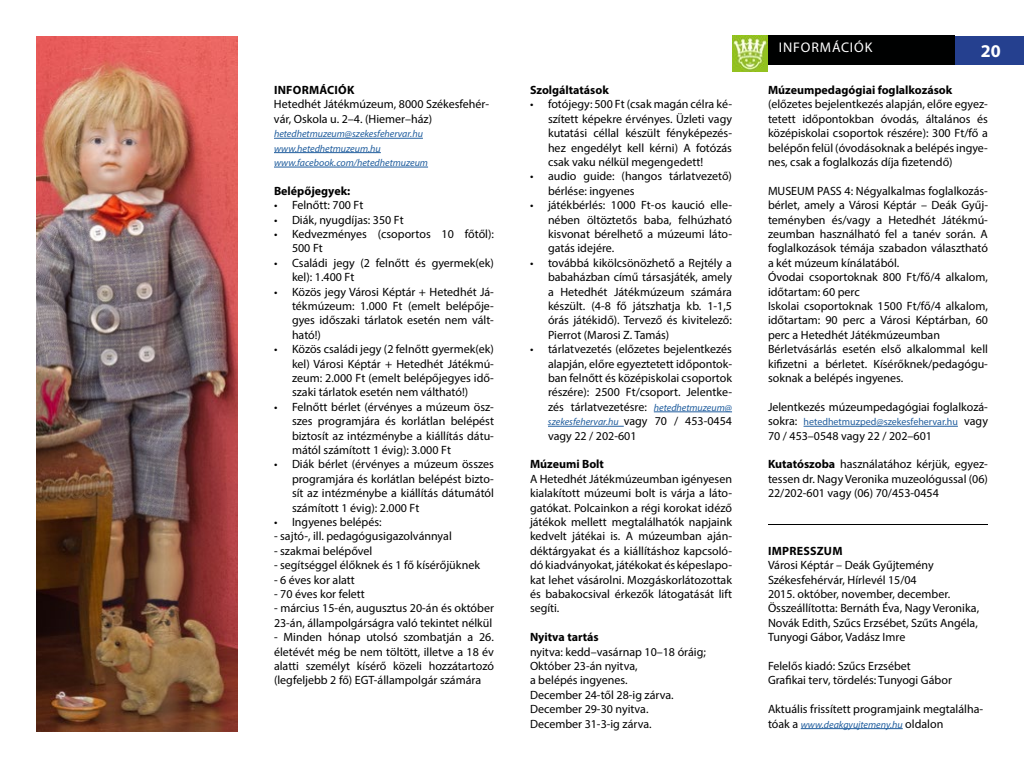
<style>
.page{position:relative;width:1024px;height:768px;background:#fff}
.page>*{position:absolute;margin:0;border:0;box-sizing:border-box;transform-origin:0 0}
.t1{font:700 18px "Myriad Pro";color:#fff}
.t2{font:14px "Myriad Pro";letter-spacing:.065em;color:#fff}
.t3{font:12px/14.4px "Myriad Pro";color:#000;text-align:justify}
.t4{font:700 12px "Myriad Pro";color:#000}
.t5{font:700 12px "Myriad Pro";letter-spacing:.02em;color:#000}
.t6{font:italic 10px/14.4px "Myriad Pro";color:#215e9e}
.t7{font:10px "Myriad Pro";color:#215e9e}
.s1{font-style:italic;font-size:10px;color:#215e9e}
.s2{font-style:normal;font-size:12px;color:#000}
.s3{font-size:12px;color:#000}
.s4{font-weight:700}
</style>
<div class="page">
<div style="left:955px;top:36px;width:69px;height:28px;background:#25408f"></div>
<div style="left:768px;top:36px;width:187px;height:28px;background:#000101"></div>
<img style="left:732px;top:36px;width:36px;height:36px">
<hr style="left:274px;top:138px;width:149px;height:1px;background:#215e9e">
<hr style="left:274px;top:152px;width:107px;height:1px;background:#215e9e">
<hr style="left:274px;top:167px;width:154px;height:1px;background:#215e9e">
<hr style="left:654px;top:412px;width:78px;height:1px;background:#215e9e">
<hr style="left:548px;top:426px;width:76px;height:1px;background:#215e9e">
<hr style="left:804px;top:426px;width:154px;height:1px;background:#215e9e">
<hr style="left:801px;top:728px;width:102px;height:1px;background:#215e9e">
<hr style="left:768px;top:524px;width:220px;height:1px;background:#000">
<img style="left:36px;top:36px;width:202px;height:696px">
<p class="t5" style="left:274px;top:82px;width:82px">INFORMÁCIÓK</p>
<p class="t3" style="left:274px;top:97px;width:217px">Hetedhét Játékmúzeum, 8000 Székesfehér&shy;vár, Oskola u. 2–4. (Hiemer–ház)</p>
<p class="t6" style="left:274px;top:127px;width:156px">hetedhetmuzeum@szekesfehervar.hu www.hetedhetmuzeum.hu www.facebook.com/hetedhetmuzeum</p>
<p class="t4" style="left:274px;top:183px;width:78px">Belépőjegyek:</p>
<p class="t3" style="left:274px;top:198px;width:91px">• Felnőtt: 700 Ft</p>
<p class="t3" style="left:274px;top:212px;width:131px">• Diák, nyugdíjas: 350 Ft</p>
<p class="t3" style="left:292px;top:227px;width:204px;text-indent:-18px">• Kedvezményes (csoportos 10 főtől):<br>500 Ft</p>
<p class="t3" style="left:292px;top:255px;width:203px;text-indent:-18px">• Családi jegy (2 felnőtt és gyermek(ek) kel): 1.400 Ft</p>
<p class="t3" style="left:292px;top:284px;width:203px;text-indent:-18px">• Közös jegy Városi Képtár + Hetedhét Já&shy;tékmúzeum: 1.000 Ft (emelt belépője&shy;gyes időszaki tárlatok esetén nem vált&shy;ható!)</p>
<p class="t3" style="left:292px;top:342px;width:204px;text-indent:-18px">• Közös családi jegy (2 felnőtt gyermek(ek) kel) Városi Képtár + Hetedhét Játékmú&shy;zeum: 2.000 Ft (emelt belépőjegyes idő&shy;szaki tárlatok esetén nem váltható!)</p>
<p class="t3" style="left:292px;top:399px;width:204px;text-indent:-18px">• Felnőtt bérlet (érvényes a múzeum ös - szes programjára és korlátlan belépést biztosít az intézménybe a kiállítás dátu&shy;mától számított 1 évig): 3.000 Ft</p>
<p class="t3" style="left:292px;top:457px;width:203px;text-indent:-18px">• Diák bérlet (érvényes a múzeum összes programjára és korlátlan belépést bizto&shy;sít az intézménybe a kiállítás dátumától számított 1 évig): 2.000 Ft</p>
<p class="t3" style="left:274px;top:515px;width:109px">• Ingyenes belépés:</p>
<p class="t3" style="left:274px;top:529px;width:179px">- sajtó-, ill. pedagógusigazolvánnyal</p>
<p class="t3" style="left:274px;top:543px;width:100px">- szakmai belépővel</p>
<p class="t3" style="left:274px;top:558px;width:208px">- segítséggel élőknek és 1 fő kísérőjüknek</p>
<p class="t3" style="left:274px;top:572px;width:82px">- 6 éves kor alatt</p>
<p class="t3" style="left:274px;top:587px;width:92px">- 70 éves kor felett</p>
<p class="t3" style="left:274px;top:601px;width:222px">- március 15-én, augusztus 20-án és október<br>23-án, állampolgárságra való tekintet nélkül</p>
<p class="t3" style="left:274px;top:630px;width:222px">- Minden hónap utolsó szombatján a 26. életévét még be nem töltött, illetve a 18 év alatti személyt kísérő közeli hozzátartozó (legfeljebb 2 fő) EGT-állampolgár számára</p>
<p class="t4" style="left:530px;top:82px;width:80px">Szolgáltatások</p>
<p class="t3" style="left:548px;top:97px;width:186px;text-indent:-18px">• fotójegy: 500 Ft (csak magán célra ké&shy;szített képekre érvényes. Üzleti vagy kutatási céllal készült fényképezés&shy;hez engedélyt kell kérni) A fotózás csak vaku nélkül megengedett!</p>
<p class="t3" style="left:548px;top:169px;width:186px;text-indent:-18px">• audio guide: (hangos tárlatvezető) bérlése: ingyenes</p>
<p class="t3" style="left:548px;top:198px;width:186px;text-indent:-18px">• játékbérlés: 1000 Ft-os kaució elle&shy;nében öltöztetős baba, felhúzható kisvonat bérelhető a múzeumi láto&shy;gatás idejére.</p>
<p class="t3" style="left:548px;top:255px;width:186px;text-indent:-18px">• továbbá kikölcsönözhető a Rejtély a babaházban című társasjáték, amely a Hetedhét Játékmúzeum számára készült. (4-8 fő játszhatja kb. 1-1,5 órás játékidő). Tervező és kivitelező:<br>Pierrot (Marosi Z. Tamás)</p>
<p class="t3" style="left:548px;top:342px;width:186px;text-indent:-18px">• tárlatvezetés (előzetes bejelentkezés alapján, előre egyeztetett időpontok&shy;ban felnőtt és középiskolai csoportok részére): 2500 Ft/csoport. Jelentke&shy;zés tárlatvezetésre: <span class="s1">hetedhetmuzeum@</span></p>
<p class="t6" style="left:548px;top:415px;width:186px">szekesfehervar.hu <span class="s2">vagy 70 / 453-0454</span></p>
<p class="t3" style="left:548px;top:428px;width:90px">vagy 22 / 202-601</p>
<p class="t4" style="left:530px;top:457px;width:76px">Múzeumi Bolt</p>
<p class="t3" style="left:530px;top:471px;width:204px">A Hetedhét Játékmúzeumban igényesen kialakított múzeumi bolt is várja a láto&shy;gatókat. Polcainkon a régi korokat idéző játékok mellett megtalálhatók napjaink kedvelt játékai is. A múzeumban aján&shy;déktárgyakat és a kiállításhoz kapcsoló&shy;dó kiadványokat, játékokat és képeslapo&shy;kat lehet vásárolni. Mozgáskorlátozottak és babakocsival érkezők látogatását lift segíti.</p>
<p class="t4" style="left:530px;top:629px;width:70px">Nyitva tartás</p>
<p class="t3" style="left:530px;top:644px;width:177px;text-align:left">nyitva: kedd–vasárnap 10–18 óráig;<br>Október 23-án nyitva,<br>a belépés ingyenes.<br>December 24-től 28-ig zárva.<br>December 29-30 nyitva.<br>December 31-3-ig zárva.</p>
<p class="t2" style="left:779px;top:39px;width:95px">INFORMÁCIÓK</p>
<h1 class="t1" style="left:981px;top:39px;width:21px">20</h1>
<p class="t4" style="left:768px;top:82px;width:186px">Múzeumpedagógiai foglalkozások</p>
<p class="t3" style="left:768px;top:97px;width:222px">(előzetes bejelentkezés alapján, előre egyez&shy;tetett időpontokban óvodás, általános és középiskolai csoportok részére): 300 Ft/fő a belépőn felül (óvodásoknak a belépés ingye&shy;nes, csak a foglalkozás díja fizetendő)</p>
<p class="t3" style="left:768px;top:183px;width:222px;text-align:left">MUSEUM PASS 4: Négyalkalmas foglalkozás&shy;bérlet, amely a Városi Képtár – Deák Gyűj&shy;teményben és/vagy a Hetedhét Játékmú&shy;zeumban használható fel a tanév során. A foglalkozások témája szabadon választható a két múzeum kínálatából.<br>Óvodai csoportoknak 800 Ft/fő/4 alkalom, időtartam: 60 perc<br>Iskolai csoportoknak 1500 Ft/fő/4 alkalom, időtartam: 90 perc a Városi Képtárban, 60 perc a Hetedhét Játékmúzeumban Bérletvásárlás esetén első alkalommal kell kifizetni a bérletet. Kísérőknek/pedagógu&shy;soknak a belépés ingyenes.</p>
<p class="t3" style="left:768px;top:399px;width:222px">Jelentkezés múzeumpedagógiai foglalkozá-</p>
<p class="t7" style="left:768px;top:416px;width:222px"><span class="s3">sokra:</span> hetedhetmuzped@szekesfehervar.hu <span class="s3">vagy</span></p>
<p class="t3" style="left:768px;top:428px;width:166px">70 / 453–0548 vagy 22 / 202–601</p>
<p class="t3" style="left:768px;top:457px;width:221px"><span class="s4">Kutatószoba</span> használatához kérjük, egyez&shy;tessen dr. Nagy Veronika muzeológussal (06)<br>22/202-601 vagy (06) 70/453-0454</p>
<p class="t5" style="left:768px;top:543px;width:76px">IMPRESSZUM</p>
<p class="t3" style="left:768px;top:558px;width:213px;text-align:left">Városi Képtár – Deák Gyűjtemény Székesfehérvár, Hírlevél 15/04<br>2015. október, november, december.<br>Összeállította: Bernáth Éva, Nagy Veronika, Novák Edith, Szűcs Erzsébet, Szűts Angéla, Tunyogi Gábor, Vadász Imre</p>
<p class="t3" style="left:768px;top:659px;width:185px">Felelős kiadó: Szűcs Erzsébet<br>Grafikai terv, tördelés: Tunyogi Gábor</p>
<p class="t3" style="left:768px;top:702px;width:217px">Aktuális frissített programjaink megtalálha-</p>
<p class="t6" style="left:768px;top:717px;width:177px"><span class="s2">tóak a</span> www.deakgyujtemeny.hu <span class="s2">oldalon</span></p>
</div>
